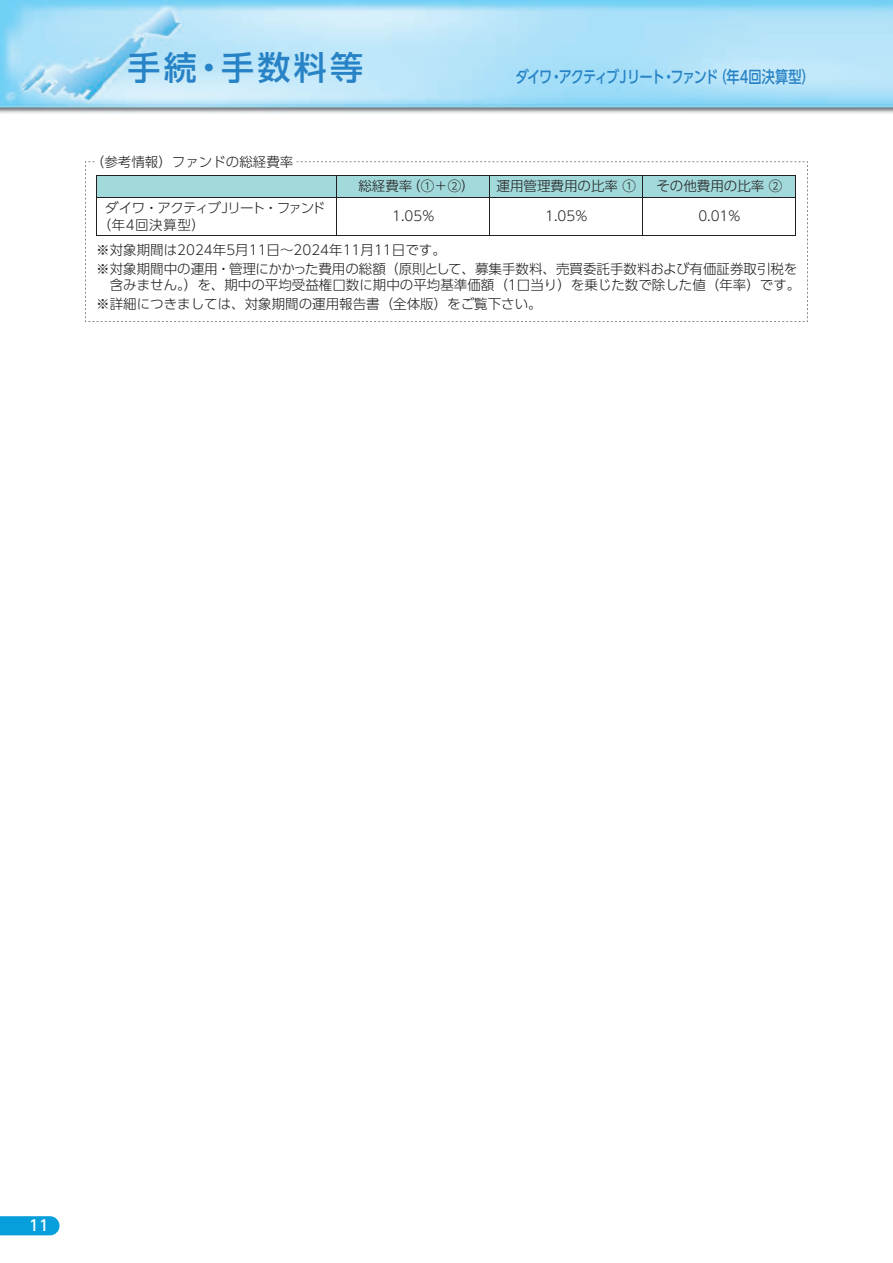
<style>
.page{position:relative;width:893px;height:1263px;background:#fff}
.page>*{position:absolute;margin:0;border:0;box-sizing:border-box;transform-origin:0 0}
.t1{font:500 33px "UD Shin Go Pro";letter-spacing:.1em;color:#2783c5}
.t2{font:500 16.5px "UD Shin Go Pro";letter-spacing:-.09em;color:#2783c5;scale:.8 1}
.t3{font:500 14.85px "UD Shin Go Pro";color:#fff}
.t4{font:300 13.5px/18.6px "UD Shin Go Pro";color:#231f20}
.t5{font:300 13.5px/16.5px "UD Shin Go Pro";letter-spacing:-.055em;color:#231f20}
</style>
<div class="page">
<svg style="left:0;top:1216px;width:60px;height:19px"></svg>
<img style="left:0;top:0;width:893px;height:114px">
<svg style="left:85px;top:162px;width:723px;height:160px"></svg>
<div style="left:96px;top:153px;width:200px;height:17px;background:#fff"></div>
<h1 class="t1" style="left:128px;top:41px;width:237px">手続・手数料等</h1>
<p class="t4" style="left:91px;top:152px;width:204px">（参考情報）ファンドの総経費率</p>
<p class="t2" style="left:516px;top:63px;width:375px">ダイワ・アクティブＪリート・ファンド（年4回決算型）</p>
<p class="t4" style="left:358px;top:176px;width:118px">総経費率（①＋②）</p>
<p class="t4" style="left:496px;top:176px;width:141px">運用管理費用の比率 ①</p>
<p class="t4" style="left:656px;top:176px;width:127px">その他費用の比率 ②</p>
<p class="t5" style="left:98px;top:199px;width:229px;text-indent:7px">ダイワ・アクティブＪリート・ファンド（年4回決算型）</p>
<p class="t4" style="left:392px;top:207px;width:44px">1.05%</p>
<p class="t4" style="left:545px;top:207px;width:44px">1.05%</p>
<p class="t4" style="left:698px;top:207px;width:44px">0.01%</p>
<p class="t4" style="left:96px;top:240px;width:702px">※対象期間は2024年5月11日～2024年11月11日です。<br>※対象期間中の運用・管理にかかった費用の総額（原則として、募集手数料、売買委託手数料および有価証券取引税を</p>
<p class="t4" style="left:96px;top:275px;width:706px;text-indent:14px">含みません。）を、期中の平均受益権口数に期中の平均基準価額（1口当り）を乗じた数で除した値（年率）です。※詳細につきましては、対象期間の運用報告書（全体版）をご覧下さい。</p>
<p class="t3" style="left:29px;top:1214px;width:21px">11</p>
</div>
